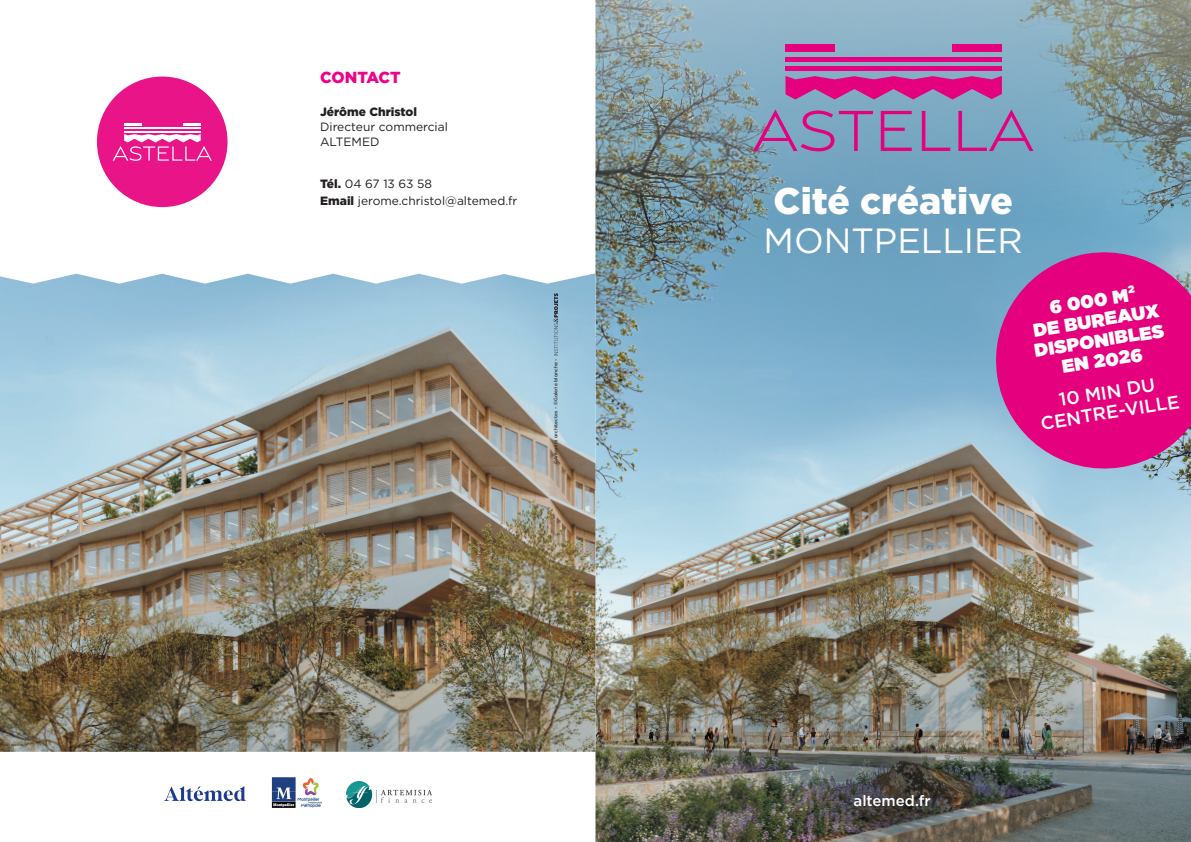
<style>
.page{position:relative;width:1191px;height:842px;background:#fff}
.page>*{position:absolute;margin:0;border:0;box-sizing:border-box;transform-origin:0 0}
.t1{font:900 37.1px "Gotham";color:#fff}
.t2{font:35px "Gotham";color:#fff}
.t3{font:900 18.5px/20.4px "Gotham";color:#fff;text-align:center}
.t4{font:500 18.5px/20.4px "Gotham";color:#fff;text-align:center}
.t5{font:900 16px "Gotham";letter-spacing:-.01em;color:#ed028c}
.t6{font:500 15px "Gotham";color:#fff}
.t7{font:12px/15px "Gotham";color:#231f20}
.INFOS-PROGRAMME-SAVOIR_PLUS{font:4.9px "Filson Soft";letter-spacing:.025em;color:#231f20}
.s1{font-weight:900}
</style>
<div class="page">
<img style="left:595px;top:223px;width:596px;height:619px">
<svg style="left:595px;top:0;width:596px;height:223px;background:#7ea0ae"></svg>
<div style="left:785px;top:44px;width:50px;height:8px;background:#e5007d"></div>
<div style="left:952px;top:44px;width:50px;height:8px;background:#e5007d"></div>
<div style="left:785px;top:57px;width:217px;height:5px;background:#e5007d"></div>
<div style="left:785px;top:66px;width:217px;height:5px;background:#e5007d"></div>
<svg style="left:785px;top:76px;width:217px;height:23px;background:#c92f90"></svg>
<svg style="left:753px;top:109px;width:120px;height:42px;background:#8f87b3"></svg>
<svg style="left:880px;top:111px;width:31px;height:40px"></svg>
<svg style="left:921px;top:111px;width:29px;height:40px"></svg>
<svg style="left:958px;top:109px;width:75px;height:42px;background:#8d88b5"></svg>
<img style="left:820px;top:741px;width:146px;height:101px">
<svg style="left:988px;top:244px;width:203px;height:232px;background:#cc2e91"></svg>
<img style="left:0;top:273px;width:595px;height:479px">
<div style="left:97px;top:77px;width:130px;height:130px;background:#ea1489;border-radius:50%"></div>
<hr style="left:124px;top:123px;width:18px;height:3px;background:#fff">
<hr style="left:183px;top:123px;width:18px;height:3px;background:#fff">
<hr style="left:124px;top:127px;width:77px;height:2px;background:#fff">
<hr style="left:124px;top:131px;width:77px;height:1px;background:#fff">
<svg style="left:113px;top:134px;width:99px;height:27px"></svg>
<img style="left:272px;top:777px;width:50px;height:31px">
<svg style="left:164px;top:786px;width:82px;height:15px"></svg>
<img style="left:346px;top:782px;width:85px;height:25px">
<svg style="left:553px;top:293px;width:5px;height:63px"></svg>
<p class="t5" style="left:320px;top:67px;width:82px">CONTACT</p>
<p class="t7" style="left:320px;top:104px;width:129px"><span class="s1">Jérôme Christol<br></span>Directeur commercial<br>ALTEMED</p>
<p class="t7" style="left:320px;top:176px;width:113px"><span class="s1">Tél.</span> 04 67 13 63 58</p>
<p class="t7" style="left:320px;top:193px;width:199px"><span class="s1">Email</span> jerome.christol@altemed.fr</p>
<p class="INFOS-PROGRAMME-SAVOIR_PLUS" style="left:552px;top:464px;width:108px;rotate:-90deg">©Antonini architectes - ©Galerie blanche -</p>
<p class="t1" style="left:773px;top:176px;width:241px">Cité créative</p>
<p class="t2" style="left:763px;top:219px;width:261px">MONTPELLIER</p>
<p class="t3" style="left:1026px;top:300px;width:132px;rotate:-9deg">6 000 M²<br>DE BUREAUX<br>DISPONIBLES<br>EN 2026</p>
<p class="t4" style="left:1036px;top:393px;width:142px;rotate:-9deg">10 MIN DU<br>CENTRE-VILLE</p>
<p class="t6" style="left:853px;top:791px;width:79px">altemed.fr</p>
</div>
